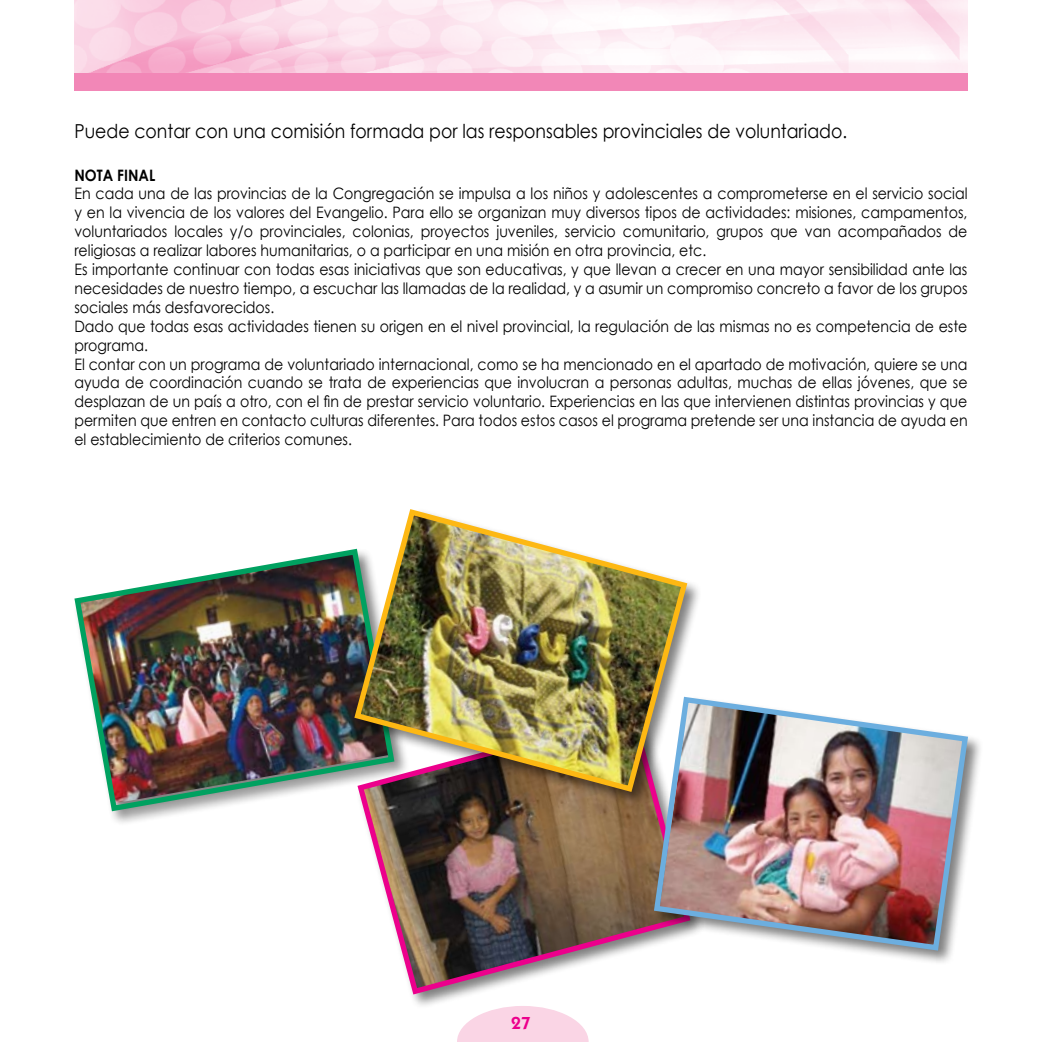
<style>
.page{position:relative;width:1042px;height:1042px;background:#fff}
.page>*{position:absolute;margin:0;border:0;box-sizing:border-box;transform-origin:0 0}
.t1{font:19.25px "Century Gothic";color:#000;scale:.9 1}
.t2{font:600 17.5px "Itc Kabel";color:#ec008c}
.t3{font:15.75px/18.9px "Century Gothic";color:#000;scale:.9 1}
.s1{font-weight:700}
</style>
<div class="page">
<svg style="left:457px;top:1009px;width:131px;height:33px"></svg>
<div style="left:355px;top:709px;width:349px;height:300px;background:#000;opacity:.5"></div>
<img style="left:355px;top:806px;width:338px;height:191px">
<div style="left:72px;top:546px;width:337px;height:280px;background:#000;opacity:.5"></div>
<img style="left:72px;top:546px;width:325px;height:268px">
<div style="left:352px;top:506px;width:349px;height:300px;background:#000;opacity:.5"></div>
<img style="left:351px;top:506px;width:339px;height:289px">
<div style="left:651px;top:694px;width:332px;height:272px;background:#000;opacity:.5"></div>
<img style="left:651px;top:694px;width:320px;height:259px">
<img style="left:74px;top:0;width:893px;height:74px">
<div style="left:74px;top:74px;width:893px;height:17px;background:#f287b7"></div>
<p class="t1" style="left:74px;top:120px;width:860px">Puede contar con una comisión formada por las responsables provinciales de voluntariado.</p>
<p class="t3" style="left:74px;top:165px;width:994px"><span class="s1">NOTA FINAL<br></span>En cada una de las provincias de la Congregación se impulsa a los niños y adolescentes a comprometerse en el servicio social y en la vivencia de los valores del Evangelio. Para ello se organizan muy diversos tipos de actividades: misiones, campamentos, voluntariados locales y/o provinciales, colonias, proyectos juveniles, servicio comunitario, grupos que van acompañados de religiosas a realizar labores humanitarias, o a participar en una misión en otra provincia, etc.<br>Es importante continuar con todas esas iniciativas que son educativas, y que llevan a crecer en una mayor sensibilidad ante las necesidades de nuestro tiempo, a escuchar las llamadas de la realidad, y a asumir un compromiso concreto a favor de los grupos sociales más desfavorecidos.<br>Dado que todas esas actividades tienen su origen en el nivel provincial, la regulación de las mismas no es competencia de este programa.<br>El contar con un programa de voluntariado internacional, como se ha mencionado en el apartado de motivación, quiere se una ayuda de coordinación cuando se trata de experiencias que involucran a personas adultas, muchas de ellas jóvenes, que se desplazan de un país a otro, con el fin de prestar servicio voluntario. Experiencias en las que intervienen distintas provincias y que permiten que entren en contacto culturas diferentes. Para todos estos casos el programa pretende ser una instancia de ayuda en el establecimiento de criterios comunes.</p>
<p class="t2" style="left:511px;top:1013px;width:21px">27</p>
</div>
